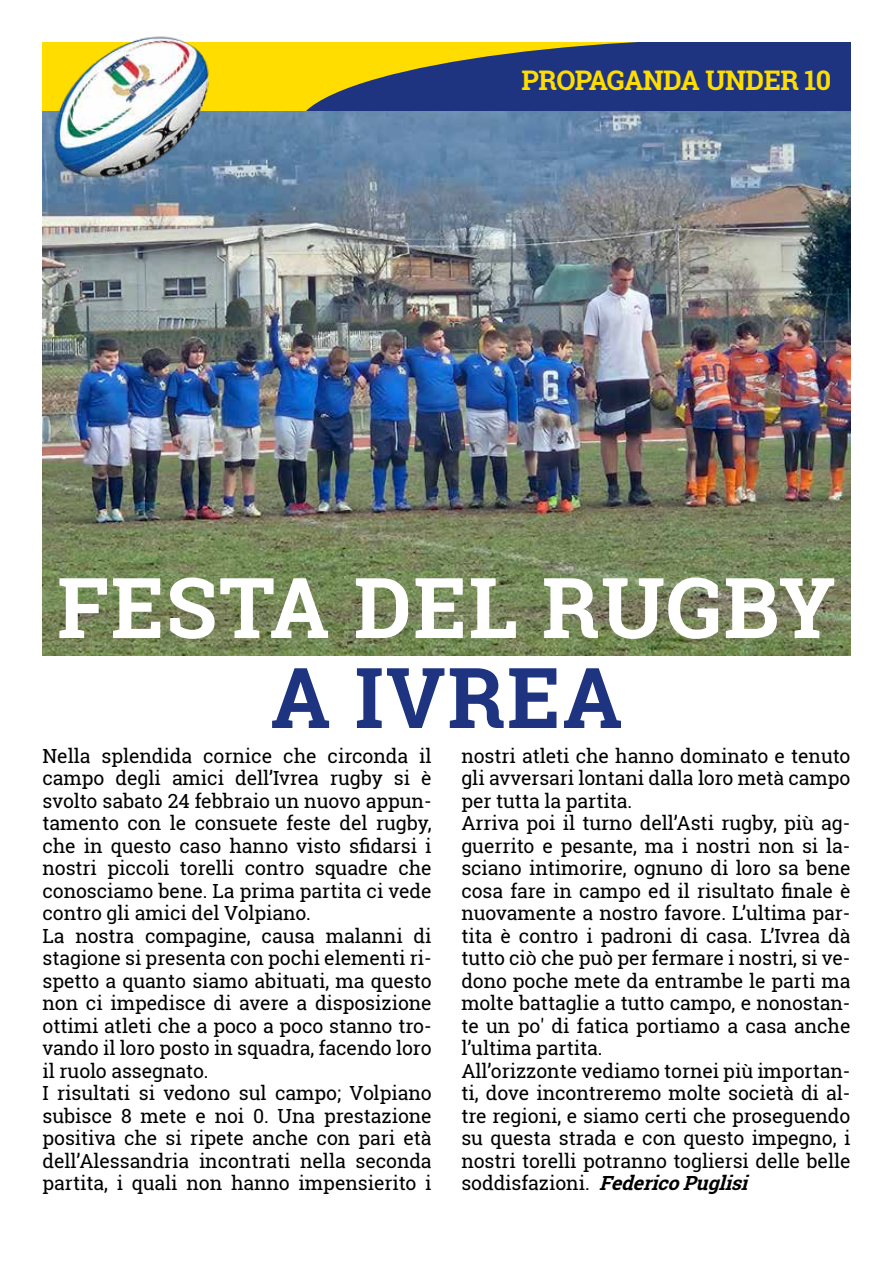
<style>
.page{position:relative;width:893px;height:1263px;background:#fff}
.page>*{position:absolute;margin:0;border:0;box-sizing:border-box;transform-origin:0 0}
.t1{font:700 84px "Roboto Slab";letter-spacing:.02em;color:#fff}
.t2{font:700 84px "Roboto Slab";letter-spacing:.02em;color:#1e3480}
.t3{font:700 27px "Roboto Slab";letter-spacing:-.02em;color:#fd0}
.t4{font:19.5px/22.5px "Roboto Slab";letter-spacing:-.005em;color:#000}
.s1{font-weight:700;font-style:italic}
</style>
<div class="page">
<img style="left:43px;top:111px;width:807px;height:545px">
<div style="left:43px;top:43px;width:807px;height:68px;background:#fd0"></div>
<svg style="left:306px;top:43px;width:544px;height:68px"></svg>
<img style="left:49px;top:36px;width:168px;height:155px">
<h2 class="t3" style="left:521px;top:61px;width:311px">PROPAGANDA UNDER 10</h2>
<h1 class="t1" style="left:57px;top:550px;width:780px">FESTA DEL RUGBY</h1>
<h1 class="t2" style="left:270px;top:640px;width:354px">A IVREA</h1>
<p class="t4" style="left:43px;top:744px;width:391px">Nella splendida cornice che circonda il campo degli amici dell’Ivrea rugby si è svolto sabato 24 febbraio un nuovo appun&shy;tamento con le consuete feste del rugby, che in questo caso hanno visto sfidarsi i nostri piccoli torelli contro squadre che conosciamo bene. La prima partita ci vede contro gli amici del Volpiano.<br>La nostra compagine, causa malanni di stagione si presenta con pochi elementi ri&shy;spetto a quanto siamo abituati, ma questo non ci impedisce di avere a disposizione ottimi atleti che a poco a poco stanno tro&shy;vando il loro posto in squadra, facendo loro il ruolo assegnato.<br>I risultati si vedono sul campo; Volpiano subisce 8 mete e noi 0. Una prestazione positiva che si ripete anche con pari età dell’Alessandria incontrati nella seconda partita, i quali non hanno impensierito i</p>
<p class="t4" style="left:461px;top:744px;width:391px">nostri atleti che hanno dominato e tenuto gli avversari lontani dalla loro metà campo per tutta la partita.<br>Arriva poi il turno dell’Asti rugby, più ag&shy;guerrito e pesante, ma i nostri non si la&shy;sciano intimorire, ognuno di loro sa bene cosa fare in campo ed il risultato finale è nuovamente a nostro favore. L’ultima par&shy;tita è contro i padroni di casa. L’Ivrea dà tutto ciò che può per fermare i nostri, si ve&shy;dono poche mete da entrambe le parti ma molte battaglie a tutto campo, e nonostan&shy;te un po' di fatica portiamo a casa anche l’ultima partita.<br>All’orizzonte vediamo tornei più importan&shy;ti, dove incontreremo molte società di al&shy;tre regioni, e siamo certi che proseguendo su questa strada e con questo impegno, i nostri torelli potranno togliersi delle belle s o d d i s f a z i o n i . <span class="s1">FedericoPuglisi</span></p>
</div>
